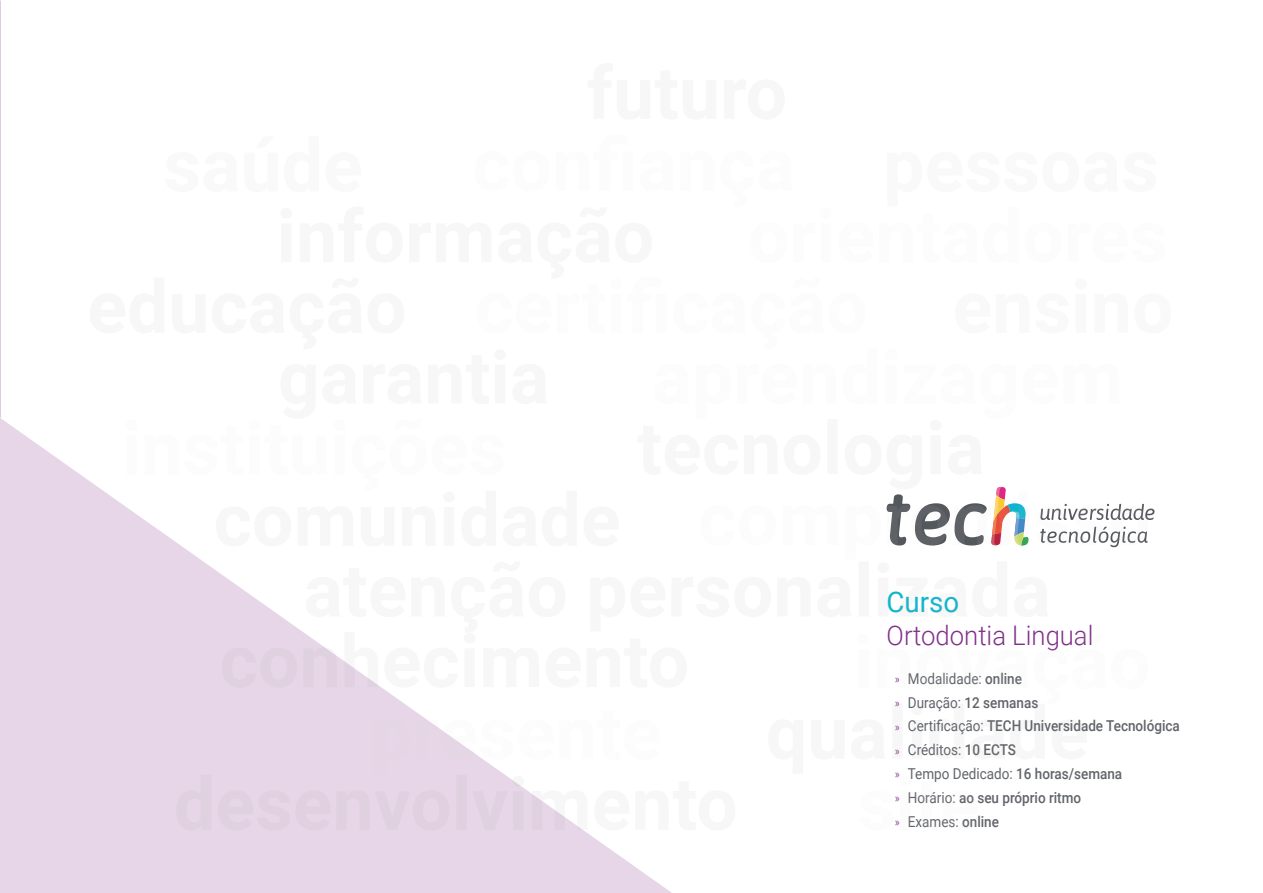
<style>
.page{position:relative;width:1263px;height:893px;background:#fff}
.page>*{position:absolute;margin:0;border:0;box-sizing:border-box;transform-origin:0 0}
.t1{font:28.5px "Roboto";color:#0fb6cf}
.t2{font:300 27px "Roboto";color:#813089;scale:.95 1}
.t3{font:500 15px/23.7px "Roboto";color:#61646a;scale:.9 1}
.s1{font-family:"Myriad Pro";font-weight:400;font-size:12px;color:#813089}
.s2{font-weight:400}
</style>
<div class="page">
<svg style="left:0;top:418px;width:672px;height:475px;background:#e9dbea"></svg>
<svg style="left:306px;top:561px;width:366px;height:71px"></svg>
<svg style="left:222px;top:632px;width:450px;height:56px"></svg>
<svg style="left:176px;top:711px;width:496px;height:119px"></svg>
<svg style="left:90px;top:418px;width:1065px;height:142px"></svg>
<h1 class="t1" style="left:887px;top:582px;width:74px">Curso</h1>
<h2 class="t2" style="left:887px;top:617px;width:219px">Ortodontia Lingual</h2>
<p class="t3" style="left:895px;top:666px;width:318px"><span class="s1">»</span> <span class="s2">Modalidade:</span> online<br><span class="s1">»</span> <span class="s2">Duração:</span> 12 semanas<br><span class="s1">»</span> <span class="s2">Certificação:</span> TECH Universidade Tecnológica <span class="s1">»</span> <span class="s2">Créditos:</span> 10 ECTS<br><span class="s1">»</span> <span class="s2">Tempo Dedicado:</span> 16 horas/semana<br><span class="s1">»</span> <span class="s2">Horário:</span> ao seu próprio ritmo<br><span class="s1">»</span> <span class="s2">Exames:</span> online</p>
</div>
